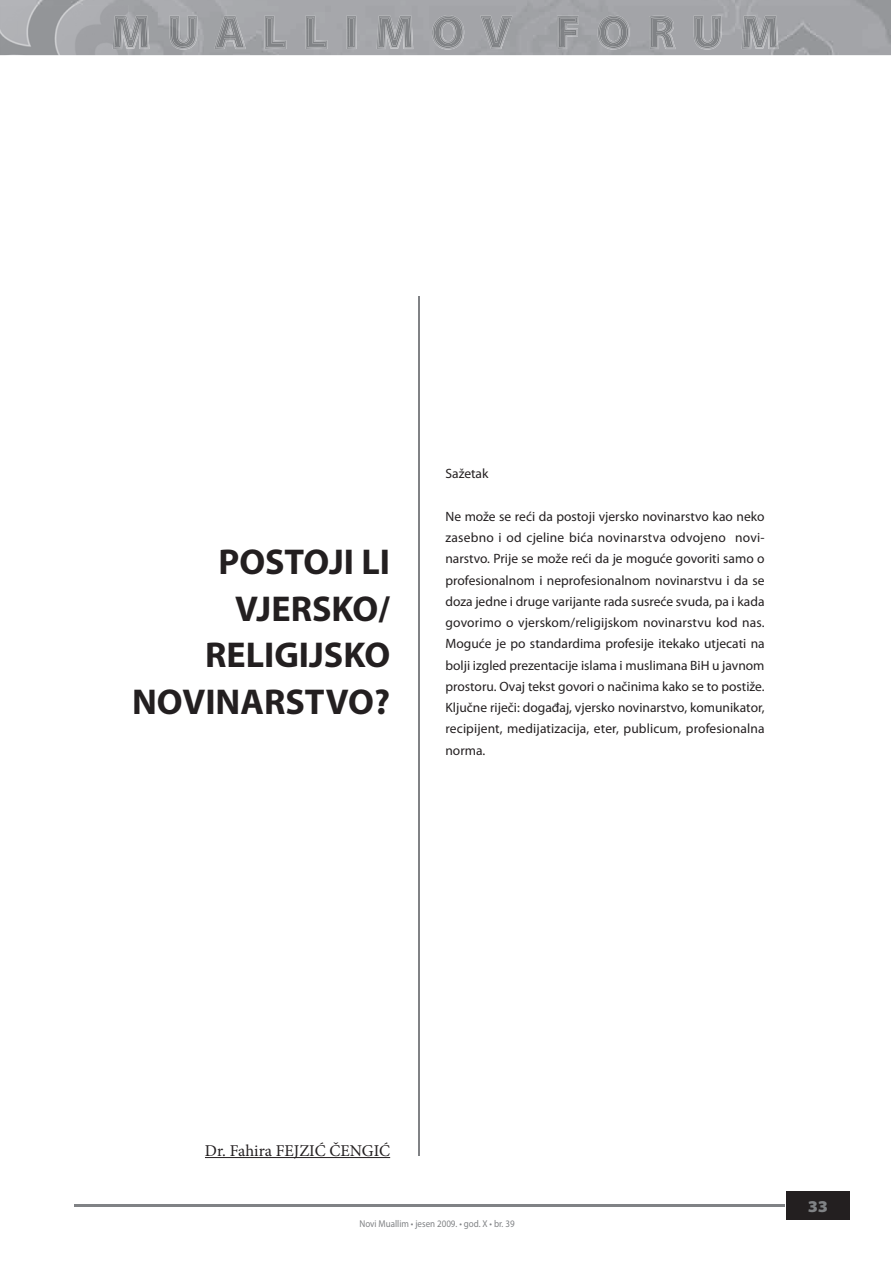
<style>
.page{position:relative;width:891px;height:1261px;background:#fff}
.page>*{position:absolute;margin:0;border:0;box-sizing:border-box;transform-origin:0 0}
.t1{font:700 36px/46.8px "Myriad Pro";color:#231f20;text-align:right}
.t2{font:16.5px "Minion Pro";color:#231f20}
.t3{font:900 semi-expanded 16.5px "Myriad Pro";color:#808285}
.t4{font:13.5px/21.3px "Myriad Pro";letter-spacing:.01em;color:#231f20;text-align:justify}
.t5{font:9.9px "Myriad Pro";color:#808285;scale:.91 1}
</style>
<div class="page">
<div style="left:785px;top:1191px;width:64px;height:28px;background:#231f20"></div>
<hr style="left:74px;top:1204px;width:710px;height:2px;background:#808285">
<hr style="left:418px;top:296px;width:2px;height:859px;background:#808285">
<hr style="left:205px;top:1157px;width:185px;height:1px;background:#231f20">
<img style="left:0;top:0;width:890px;height:55px">
<img style="left:0;top:5px;width:128px;height:50px">
<img style="left:597px;top:15px;width:32px;height:35px">
<img style="left:432px;top:15px;width:32px;height:35px">
<img style="left:649px;top:15px;width:27px;height:34px">
<img style="left:741px;top:16px;width:37px;height:33px">
<img style="left:693px;top:16px;width:28px;height:34px">
<img style="left:557px;top:16px;width:21px;height:33px">
<img style="left:480px;top:16px;width:32px;height:33px">
<img style="left:376px;top:16px;width:37px;height:33px">
<img style="left:346px;top:16px;width:10px;height:33px">
<img style="left:305px;top:16px;width:22px;height:33px">
<img style="left:264px;top:16px;width:22px;height:33px">
<img style="left:214px;top:16px;width:32px;height:33px">
<img style="left:169px;top:16px;width:28px;height:34px">
<img style="left:113px;top:16px;width:36px;height:33px">
<img style="left:599px;top:17px;width:29px;height:31px">
<img style="left:433px;top:17px;width:29px;height:31px">
<img style="left:650px;top:17px;width:23px;height:31px">
<img style="left:743px;top:17px;width:33px;height:31px">
<img style="left:695px;top:17px;width:25px;height:31px">
<img style="left:558px;top:17px;width:19px;height:31px">
<img style="left:482px;top:17px;width:28px;height:31px">
<img style="left:378px;top:17px;width:33px;height:31px">
<img style="left:348px;top:17px;width:7px;height:31px">
<img style="left:307px;top:17px;width:19px;height:31px">
<img style="left:266px;top:17px;width:19px;height:31px">
<img style="left:216px;top:17px;width:28px;height:31px">
<img style="left:171px;top:17px;width:25px;height:31px">
<img style="left:114px;top:17px;width:34px;height:31px">
<svg style="left:656px;top:21px;width:11px;height:11px"></svg>
<img style="left:604px;top:21px;width:18px;height:23px">
<img style="left:439px;top:21px;width:18px;height:23px">
<img style="left:224px;top:21px;width:11px;height:15px">
<h1 class="t1" style="left:132px;top:537px;width:259px">POSTOJI LI<br>VJERSKO/<br>RELIGIJSKO<br>NOVINARSTVO?</h1>
<p class="t4" style="left:445px;top:463px;width:44px">Sažetak</p>
<p class="t4" style="left:445px;top:505px;width:321px">Ne može se reći da postoji vjersko novinarstvo kao neko zasebno i od cjeline bića novinarstva odvojeno novi&shy;narstvo. Prije se može reći da je moguće govoriti samo o profesionalnom i neprofesionalnom novinarstvu i da se doza jedne i druge varijante rada susreće svuda, pa i kada govorimo o vjerskom/religijskom novinarstvu kod nas.<br>Moguće je po standardima profesije itekako utjecati na bolji izgled prezentacije islama i muslimana BiH u javnom prostoru. Ovaj tekst govori o načinima kako se to postiže.<br>Ključne riječi: događaj, vjersko novinarstvo, komunikator, recipijent, medijatizacija, eter, publicum, profesionalna norma.</p>
<p class="t2" style="left:205px;top:1139px;width:187px">Dr. Fahira FEJZIĆ ČENGIĆ</p>
<p class="t5" style="left:359px;top:1217px;width:172px">Novi Muallim • jesen 2009. • god. X • br. 39</p>
<p class="t3" style="left:807px;top:1197px;width:22px">33</p>
</div>
